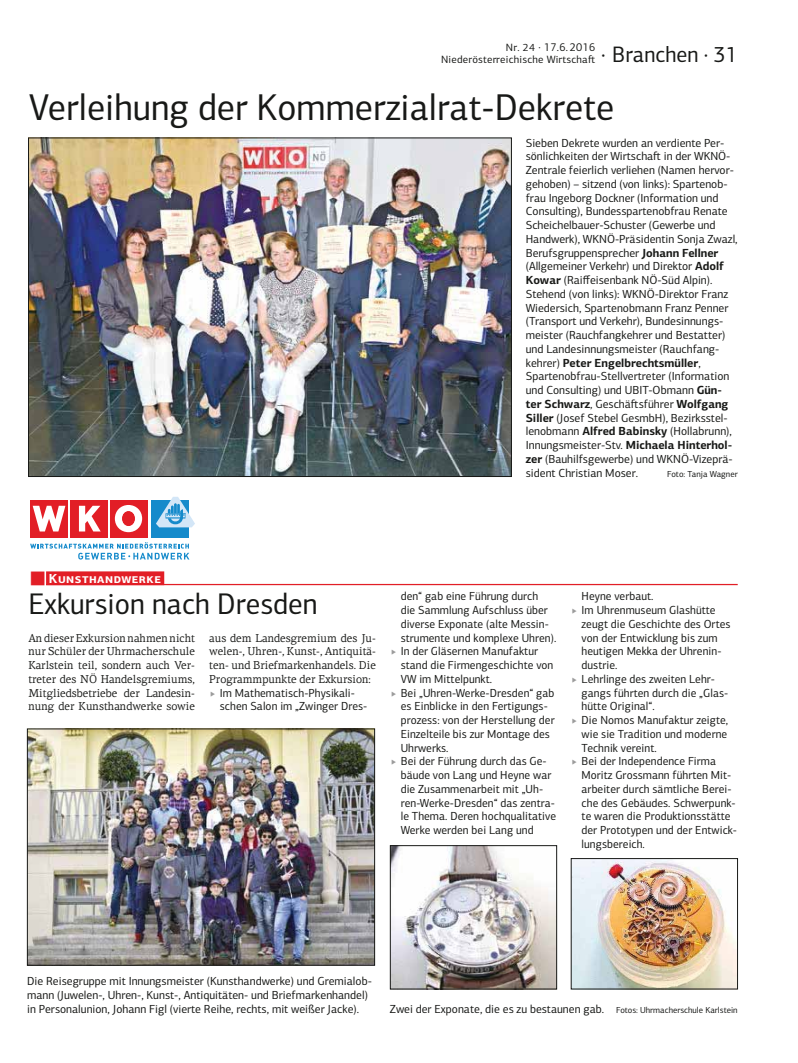
<style>
.page{position:relative;width:798px;height:1063px;background:#fff}
.page>*{position:absolute;margin:0;border:0;box-sizing:border-box;transform-origin:0 0}
.t1{font:37.5px "PF Centro Sans Pro";color:#181917;scale:.96 1}
.t2{font:30px "PF Centro Sans Pro";color:#181917;scale:.96 1}
.t3{font:22.5px "PF Centro Sans Pro";color:#181917;scale:.96 1}
.t4{font:700 13.12px "PF Centro Sans Pro";letter-spacing:.04em;color:#fff}
.t5{font:11.75px/13.8px "PF Centro Sans Pro";color:#181917}
.t6{font:11.75px/13.8px "PF Centro Sans Pro";color:#181917;scale:.96 1}
.t7{font:11.5px/13.8px "PF Centro Serif Pro";color:#181917;text-align:justify;scale:.96 1}
.t8{font:11.5px "PF Centro Sans Pro";letter-spacing:.02em;color:#181917;scale:.96 1}
.t9{font:10.62px "PF Centro Sans Pro";letter-spacing:.02em;color:#181917}
.t10{font:8.75px "PF Centro Sans Pro";letter-spacing:-.02em;color:#181917}
.s1{font-size:10.62px}
.s2{font-weight:700}
.s3{font-size:8.75px}
</style>
<div class="page">
<div style="left:46px;top:571px;width:118px;height:14px;background:#e21e26"></div>
<hr style="left:46px;top:584px;width:691px;height:1px;background:#e21e26">
<img style="left:29px;top:731px;width:343px;height:232px">
<div style="left:27px;top:729px;width:347px;height:236px;border:1px solid #181917"></div>
<img style="left:572px;top:860px;width:163px;height:127px">
<img style="left:392px;top:847px;width:162px;height:140px">
<div style="left:390px;top:845px;width:166px;height:144px;border:1px solid #181917"></div>
<div style="left:109px;top:500px;width:38px;height:38px;background:#e21e26"></div>
<div style="left:70px;top:500px;width:38px;height:38px;background:#e21e26"></div>
<svg style="left:79px;top:506px;width:22px;height:26px"></svg>
<div style="left:30px;top:500px;width:38px;height:38px;background:#e21e26"></div>
<svg style="left:33px;top:506px;width:32px;height:25px"></svg>
<div style="left:151px;top:500px;width:38px;height:38px;background:#158acb"></div>
<svg style="left:115px;top:505px;width:27px;height:27px"></svg>
<div style="left:122px;top:512px;width:12px;height:14px;background:#e21e26;border-radius:50%"></div>
<div style="left:122px;top:511px;width:13px;height:15px;border:1px solid #e21e26;border-radius:50%"></div>
<svg style="left:156px;top:497px;width:39px;height:30px"></svg>
<svg style="left:30px;top:542px;width:159px;height:18px"></svg>
<img style="left:30px;top:140px;width:479px;height:335px">
<p class="t8" style="left:505px;top:43px;width:94px"><span class="s1">Nr. 24</span> · 17.6. 2016</p>
<p class="t9" style="left:441px;top:55px;width:155px">Niederösterreichische Wirtscha-</p>
<h3 class="t3" style="left:601px;top:46px;width:144px">· Branchen · 31</h3>
<h1 class="t1" style="left:29px;top:93px;width:611px">Verleihung der Kommerzialrat-Dekrete</h1>
<p class="t5" style="left:525px;top:137px;width:213px">Sieben Dekrete wurden an verdiente Per&shy;sönlichkeiten der Wirtscha- in der WKNÖ-Zentrale feierlich verliehen (Namen hervor&shy;gehoben) – sitzend (von links): Spartenob&shy;frau Ingeborg Dockner (Information und Consulting), Bundesspartenobfrau Renate Scheichelbauer-Schuster (Gewerbe und Handwerk), WKNÖ-Präsidentin Sonja Zwazl, Berufsgruppensprecher <span class="s2">Johann Fellner </span>(Allgemeiner Verkehr) und Direktor <span class="s2">Adolf Kowar</span> (Raiffeisenbank NÖ-Süd Alpin).<br>Stehend (von links): WKNÖ-Direktor Franz Wiedersich, Spartenobmann Franz Penner (Transport und Verkehr), Bundesinnungs&shy;meister (Rauchfangkehrer und Bestatter) und Landesinnungsmeister (Rauchfang&shy;kehrer) <span class="s2">Peter Engelbrechtsmüller</span>, Spartenobfrau-Stellvertreter (Information und Consulting) und UBIT-Obmann <span class="s2">Gün&shy;ter Schwarz</span>, Geschä-sführer <span class="s2">Wolfgang Siller</span> (Josef Stebel GesmbH), Bezirksstel&shy;lenobmann <span class="s2">Alfred Babinsky</span> (Hollabrunn), Innungsmeister-Stv. <span class="s2">Michaela Hinterhol&shy;zer</span> (Bauhilfsgewerbe) und WKNÖ-Vizeprä&shy;sident Christian Moser.</p>
<p class="t10" style="left:667px;top:470px;width:72px">Foto: Tanja Wagner</p>
<p class="t4" style="left:49px;top:574px;width:113px">Kunsthandwerke</p>
<h2 class="t2" style="left:28px;top:592px;width:303px">Exkursion nach Dresden</h2>
<p class="t7" style="left:28px;top:632px;width:175px">An dieser Exkursion nahmen nicht nur Schüler der Uhrmacherschule Karlstein teil, sondern auch Ver&shy;treter des NÖ Handelsgremiums, Mitgliedsbetriebe der Landesin&shy;nung der Kunsthandwerke sowie</p>
<p class="t7" style="left:209px;top:632px;width:175px">aus dem Landesgremium des Ju&shy;welen-, Uhren-, Kunst-, Antiquitä&shy;ten- und Briefmarkenhandels. Die Programmpunkte der Exkursion:</p>
<p class="t6" style="left:220px;top:687px;width:155px">Im Mathematisch-Physikali&shy;schen Salon im „Zwinger Dres-</p>
<p class="t6" style="left:400px;top:591px;width:164px">den“ gab eine Führung durch<br>die Sammlung Aufschluss über diverse Exponate (alte Messin&shy;strumente und komplexe Uhren).<br>In der Gläsernen Manufaktur stand die Firmengeschichte von<br>VW im Mittelpunkt.<br>Bei „Uhren-Werke-Dresden“ gab es Einblicke in den Fertigungs&shy;prozess: von der Herstellung der<br>Einzelteile bis zur Montage des<br>Uhrwerks.<br>Bei der Führung durch das Ge&shy;bäude von Lang und Heyne war die Zusammenarbeit mit „Uh&shy;ren-Werke-Dresden“ das zentra&shy;le Thema. Deren hochqualitative<br>Werke werden bei Lang und</p>
<p class="t6" style="left:581px;top:591px;width:163px">Heyne verbaut.<br>Im Uhrenmuseum Glashütte zeugt die Geschichte des Ortes von der Entwicklung bis zum heutigen Mekka der Uhrenin&shy;dustrie.<br>Lehrlinge des zweiten Lehr&shy;gangs führten durch die „Glas&shy;hütte Original“.<br>Die Nomos Manufaktur zeigte, wie sie Tradition und moderne<br>Technik vereint.<br>Bei der Independence Firma<br>Moritz Grossmann führten Mit&shy;arbeiter durch sämtliche Berei&shy;che des Gebäudes. Schwerpunk&shy;te waren die Produktionsstätte der Prototypen und der Entwick&shy;lungsbereich.</p>
<p class="t5" style="left:27px;top:976px;width:346px">Die Reisegruppe mit Innungsmeister (Kunsthandwerke) und Gremialob&shy;mann (Juwelen-, Uhren-, Kunst-, Antiquitäten- und Briefmarkenhandel) in Personalunion, Johann Figl (vierte Reihe, rechts, mit weißer Jacke).</p>
<p class="t5" style="left:390px;top:1003px;width:349px">Zwei der Exponate, die es zu bestaunen gab. <span class="s3">Fotos: Uhrmacherschule Karlstein</span></p>
</div>
